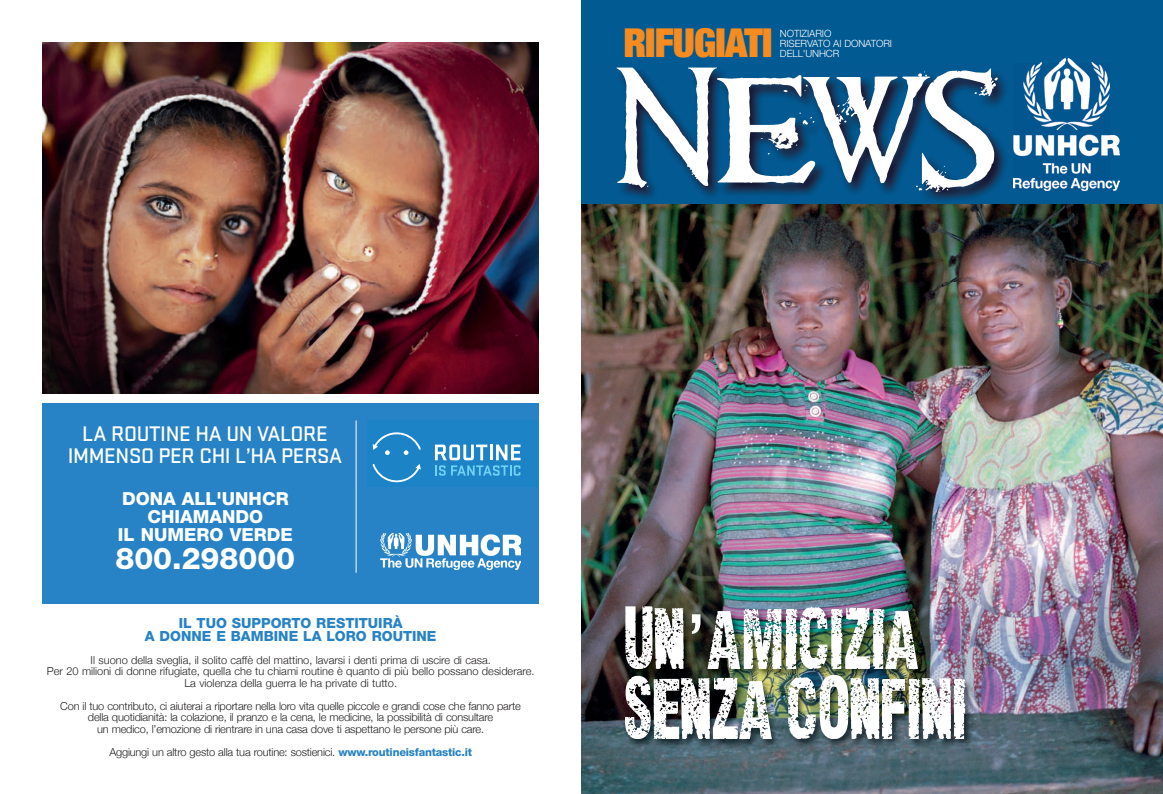
<style>
.page{position:relative;width:1163px;height:794px;background:#fff}
.page>*{position:absolute;margin:0;border:0;box-sizing:border-box;transform-origin:0 0}
.t1{font:144px "Requiem";color:#fff}
.t2{font:70.9px/70px "Texture Road";color:#fff}
.t3{font:900 expanded 40px "Helvetica Neue";letter-spacing:-.02em;color:#f68b1f}
.t4{font:800 30px "Helvetica Neue";color:#fff}
.t5{font:500 22px/22px "Stratum No One";letter-spacing:-.015em;color:#fff;text-align:center}
.t6{font:800 18px/18px "Helvetica Neue";color:#fff;text-align:center}
.t7{font:800 14px/13px "Helvetica Neue";color:#2783c5;text-align:center}
.t8{font:300 11px/11.5px "Helvetica Neue";letter-spacing:-.015em;color:#231f20;text-align:center}
.t9{font:300 10px/10px "Helvetica Neue";letter-spacing:-.01em;color:#fff}
.s1{font-weight:800;color:#2783c5}
.s2{font-family:"Lucida Grande"}
</style>
<div class="page">
<img style="left:581px;top:204px;width:581px;height:590px">
<div style="left:581px;top:0;width:581px;height:204px;background:#015a92"></div>
<img style="left:1040px;top:58px;width:79px;height:133px">
<img style="left:593px;top:63px;width:516px;height:218px">
<img style="left:611px;top:591px;width:516px;height:203px">
<div style="left:43px;top:403px;width:496px;height:201px;background:#2783c5"></div>
<img style="left:43px;top:43px;width:496px;height:351px">
<div style="left:368px;top:421px;width:171px;height:66px;background:#1b83c6"></div>
<svg style="left:372px;top:464px;width:49px;height:19px"></svg>
<svg style="left:372px;top:432px;width:49px;height:23px"></svg>
<svg style="left:435px;top:444px;width:85px;height:31px"></svg>
<img style="left:380px;top:534px;width:140px;height:36px">
<hr style="left:355px;top:420px;width:1px;height:153px;background:#fff">
<h3 class="t3" style="left:623px;top:29px;width:150px">RIFUGIATI</h3>
<p class="t9" style="left:779px;top:29px;width:114px">NOTIZIARIO<br>RISERVATO AI DONATORI</p>
<p class="t9" style="left:779px;top:49px;width:61px">DELL'UNHCR</p>
<h1 class="t1" style="left:614px;top:53px;width:383px">NEWS</h1>
<h3 class="t5" style="left:68px;top:425px;width:276px">LA ROUTINE HA UN VALORE<br>IMMENSO PER CHI L’HA PERSA</h3>
<h3 class="t6" style="left:118px;top:491px;width:176px">DONA ALL'UNHCR<br>CHIAMANDO<br>IL NUMERO VERDE</h3>
<h3 class="t4" style="left:115px;top:547px;width:181px">800.298000</h3>
<p class="t7" style="left:145px;top:617px;width:293px">IL TUO SUPPORTO RESTITUIRÀ<br>A DONNE E BAMBINE LA LORO ROUTINE</p>
<p class="t8" style="left:47px;top:653px;width:489px">Il suono della sveglia, il solito caffè del mattino, lavarsi i denti prima di uscire di casa.<br>Per 20 milioni di donne rifugiate, quella che tu chiami routine è quanto di più bello possano desiderare.<br>La violenza della guerra le ha private di tutto.</p>
<p class="t8" style="left:60px;top:699px;width:462px">Con il tuo contributo, ci aiuterai a riportare nella loro vita quelle piccole e grandi cose che fanno parte della quotidianità: la colazione, il pranzo e la cena, le medicine, la possibilità di consultare<br>un medico, l’emozione di rientrare in una casa dove ti aspettano le persone più care.</p>
<p class="t8" style="left:109px;top:745px;width:364px">Aggiungi un altro gesto alla tua routine: sostienici. <span class="s1">www.routineisfantastic.it</span></p>
<h2 class="t2" style="left:624px;top:610px;width:343px">UN<span class="s2">’</span>AMICIZIA<br>SENZA CONFINI</h2>
</div>
